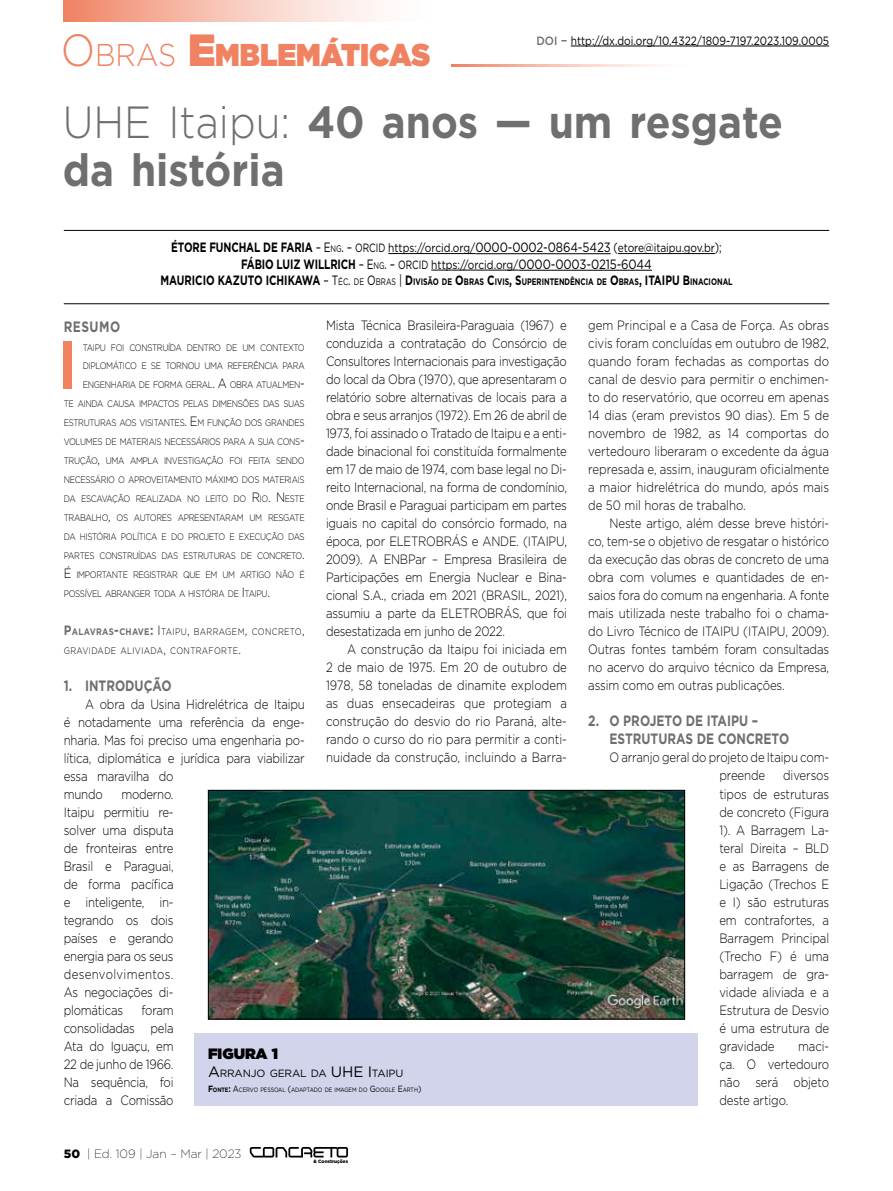
<style>
.page{position:relative;width:893px;height:1191px;background:#fff}
.page>*{position:absolute;margin:0;border:0;box-sizing:border-box;transform-origin:0 0}
.t1{font:700 67.65px "Gotham Narrow";color:#f08262;scale:.85 1}
.t2{font:700 45px/48px "Gotham";color:#706f6f;scale:.9 1}
.t3{font:900 31.5px "Gotham";color:#f08262;scale:.9 1}
.t4{font:700 15px/18px "Gotham";color:#706f6f;scale:.8 1}
.t5{font:900 15px "Gotham";color:#000}
.t6{font:300 13.5px/18px "Gotham";letter-spacing:-.02em;color:#000;text-align:justify;scale:.85 1}
.t7{font:700 13.5px "Gotham";letter-spacing:-.01em;color:#000;scale:.75 1}
.t8{font:13.5px "Gotham";letter-spacing:-.01em;color:#000;scale:.85 1}
.t9{font:12px "Gotham";color:#000;scale:.85 1}
.t10{font:200 12px "Gotham";color:#000}
.t11{font:10.5px "Gotham";letter-spacing:-.015em;color:#000}
.t12{font:300 9.45px/19px "Gotham";letter-spacing:-.045em;color:#000;text-align:justify;scale:.85 1}
.t13{font:700 9.45px "Gotham";color:#000;scale:.75 1}
.t14{font:300 9.45px/18.9px "Gotham";letter-spacing:.045em;color:#000;scale:.85 1}
.t15{font:6.3px "Gotham";letter-spacing:-.015em;color:#000;scale:.85 1}
.t16{font:900 4.8px "Gotham";color:#000}
.s1{font-weight:300;font-size:45px}
.s2{font-weight:300}
.s3{font-size:45px}
.s4{font-weight:500;color:#706f6f}
.s5{font-weight:400}
.s6{font-weight:400;font-size:9.45px}
.s7{font-weight:400;font-size:12px}
.s8{font-size:13.5px}
.s9{font-size:12px}
.s10{font-weight:400;font-size:13.5px}
.s11{font-weight:700;font-size:13.5px;color:#706f6f}
.s12{font-weight:700;color:#706f6f}
.s13{font-size:15px}
.s14{font-weight:700;font-size:9px}
.s15{font-weight:700}
.s16{font-size:9px}
.s17{font-weight:900}
</style>
<div class="page">
<div style="left:249px;top:1145px;width:101px;height:14px;background:#fff;opacity:.81"></div>
<svg style="left:250px;top:1147px;width:98px;height:10px"></svg>
<div style="left:313px;top:1158px;width:36px;height:5px;background:#fff"></div>
<hr style="left:388px;top:253px;width:87px;height:1px;background:#000">
<hr style="left:475px;top:253px;width:136px;height:1px;background:#000">
<hr style="left:618px;top:253px;width:97px;height:1px;background:#000">
<hr style="left:431px;top:270px;width:87px;height:1px;background:#000">
<hr style="left:518px;top:270px;width:134px;height:1px;background:#000">
<hr style="left:452px;top:64px;width:243px;height:2px;background:#f08262">
<hr style="left:64px;top:230px;width:765px;height:1px;background:#000">
<hr style="left:64px;top:303px;width:765px;height:1px;background:#000">
<div style="left:64px;top:0;width:370px;height:21px;background:linear-gradient(to right,#f18b6e,#fff)"></div>
<hr style="left:571px;top:46px;width:258px;height:1px;background:#000">
<div style="left:195px;top:1033px;width:503px;height:73px;background:#d2d4ec"></div>
<img style="left:210px;top:792px;width:473px;height:225px">
<div style="left:208px;top:790px;width:477px;height:229px;border:1px solid #000"></div>
<h3 class="t3" style="left:61px;top:32px;width:412px"><span class="s1">O</span> <span class="s2">BRAS</span> <span class="s3">E</span>MBLEMÁTICAS</h3>
<p class="t9" style="left:536px;top:33px;width:346px"><span class="s4">DOI −</span> http://dx.doi.org/10.4322/1809-7197.2023.109.0005</p>
<h2 class="t2" style="left:63px;top:98px;width:802px"><span class="s2">UHE Itaipu:</span> 40 anos — um resgate da história</h2>
<p class="t7" style="left:171px;top:239px;width:254px">ÉTORE FUNCHAL DE FARIA <span class="s5">–</span> <span class="s5">E</span> <span class="s6">NG</span><span class="s5">.</span> <span class="s5">–</span> <span class="s7">ORCID</span></p>
<p class="t9" style="left:388px;top:240px;width:394px">https://orcid.org/<span class="s8">0000-0002-0864-5423</span> <span class="s8">(</span>etore@itaipu.gov.br<span class="s8">);</span></p>
<p class="t7" style="left:241px;top:255px;width:219px">FÁBIO LUIZ WILLRICH <span class="s5">–</span> <span class="s5">E</span> <span class="s6">NG</span><span class="s5">.</span> <span class="s5">–</span> <span class="s7">ORCID</span></p>
<p class="t8" style="left:431px;top:255px;width:261px"><span class="s9">https://orcid.org/</span>0000-0003-0215-6044</p>
<p class="t13" style="left:160px;top:276px;width:765px"><span class="s8">MAURICIO KAZUTO ICHIKAWA</span> <span class="s10">–</span> <span class="s10">T</span><span class="s5">ÉC</span><span class="s10">.</span> <span class="s5">DE</span> <span class="s10">O</span> <span class="s5">BRAS</span> <span class="s10">|</span> <span class="s8">D</span>IVISÃO DE <span class="s8">O</span>BRAS <span class="s8">C</span>IVIS<span class="s8">, S</span>UPERINTENDÊNCIA DE <span class="s8">O</span>BRAS<span class="s8">, ITAI PU B</span>INACIONAL</p>
<p class="t6" style="left:326px;top:316px;width:285px">Mista Técnica Brasileira-Paraguaia (1967) e conduzida a contratação do Consórcio de Consultores Internacionais para investigação do local da Obra (1970), que apresentaram o relatório sobre alternativas de locais para a obra e seus arranjos (1972). Em 26 de abril de 1973, foi assinado o Tratado de Itaipu e a enti&shy;dade binacional foi constituída formalmente em 17 de maio de 1974, com base legal no Di&shy;reito Internacional, na forma de condomínio, onde Brasil e Paraguai participam em partes iguais no capital do consórcio formado, na época, por ELETROBRÁS e ANDE. (ITAIPU, 2009). A ENBPar – Empresa Brasileira de Participações em Energia Nuclear e Bina&shy;cional S.A., criada em 2021 (BRASIL, 2021), assumiu a parte da ELETROBRÁS, que foi desestatizada em junho de 2022.</p>
<p class="t6" style="left:326px;top:640px;width:285px;text-indent:21px">A construção da Itaipu foi iniciada em 2 de maio de 1975. Em 20 de outubro de 1978, 58 toneladas de dinamite explodem as duas ensecadeiras que protegiam a construção do desvio do rio Paraná, alte&shy;rando o curso do rio para permitir a conti&shy;nuidade da construção, incluindo a Barra-</p>
<p class="t4" style="left:64px;top:317px;width:72px">RESUMO</p>
<h1 class="t1" style="left:59px;top:321px;width:21px">I</h1>
<p class="t12" style="left:83px;top:337px;width:263px">TAIPU FOI CONSTRUÍDA DENTRO DE UM CONTEXTO</p>
<p class="t12" style="left:83px;top:356px;width:263px">DIPLOMÁTICO E SE TORNOU UMA REFERÊNCIA PARA</p>
<p class="t12" style="left:83px;top:375px;width:263px">ENGENHARIA DE FORMA GERAL<span class="s8">. A</span> OBRA ATUALMEN<span class="s8">-</span></p>
<p class="t12" style="left:64px;top:394px;width:284px">TE AINDA CAUSA IMPACTOS PELAS DIMENSÕES DAS SUAS</p>
<p class="t12" style="left:64px;top:413px;width:278px">ESTRUTURAS AOS VISITANTES <span class="s8">. E</span>M FUNÇÃO DOS GRANDES</p>
<p class="t12" style="left:64px;top:432px;width:133px">VOLUMES DE MATERIAIS NECESS</p>
<p class="t12" style="left:64px;top:432px;width:285px;text-indent:132px">ÁRIOS PARA A SUA CONS<span class="s8">-</span>TRUÇÃO<span class="s8">,</span> UMA AMPLA INVESTIGAÇÃO FOI FEITA SENDO NECESS</p>
<p class="t12" style="left:64px;top:470px;width:285px;text-align:left;text-indent:31px">ÁRIO O APROVEITAMENTO MÁXIMO DOS MATERIAIS DA ESCAVAÇÃO REALIZADA NO LEITO DO <span class="s8">R</span>IO<span class="s8">. N</span> ESTE TRABALHO<span class="s8">,</span> OS AUTORES APRESENTARAM UM RESGATE DA HISTÓRIA POLÍTICA E DO PROJETO E EXECUÇÃO DAS PARTES CONSTRUÍDAS DAS ESTRUTURAS DE CONCRETO<span class="s8">.<br>É</span> IMPORTANTE REGISTRAR QUE EM UM ARTIGO NÃO É POSSÍVEL ABRANGER TODA A HISTÓRIA DE <span class="s8">I</span> TAIPU<span class="s8">.</span></p>
<p class="t14" style="left:64px;top:622px;width:285px"><span class="s11">P</span><span class="s12">ALAVRAS</span><span class="s11">-</span><span class="s12">CHAVE</span><span class="s11">:</span> <span class="s8">I</span> TAIPU<span class="s8">,</span> BARRAGE M<span class="s8">,</span> CONCRETO<span class="s8">,<br></span>GRAVIDADE ALIVIADA<span class="s8">,</span> CONTRAFORTE<span class="s8">.</span></p>
<p class="t4" style="left:64px;top:677px;width:136px">1. INTRODUÇÃO</p>
<p class="t6" style="left:64px;top:695px;width:285px;text-align:left;text-indent:21px">A obra da Usina Hidrelétrica de Itaipu é notadamente uma referência da enge&shy;nharia. Mas foi preciso uma engenharia po&shy;lítica, diplomática e jurídica para viabilizar essa maravilha do<br>mundo</p>
<p class="t6" style="left:64px;top:785px;width:131px;text-indent:58px">moderno.<br>Itaipu permitiu re&shy;solver uma disputa de fronteiras entre Brasil e Paraguai, de forma pacífica e inteligente, in&shy;tegrando os dois países e gerando energia para os seus desenvolvimentos.<br>As negociações di&shy;plomáticas</p>
<p class="t6" style="left:64px;top:1001px;width:131px;text-indent:78px">foram consolidadas pela Ata do Iguaçu, em 22 de junho de 1966.<br>Na sequência, foi criada a Comissão</p>
<p class="t5" style="left:208px;top:1042px;width:72px">FIGURA 1</p>
<p class="t11" style="left:208px;top:1066px;width:135px"><span class="s13">A</span>RRANJO GERAL DA <span class="s13">UHE</span></p>
<p class="t11" style="left:368px;top:1066px;width:37px"><span class="s13">I</span> TAIPU</p>
<p class="t15" style="left:208px;top:1085px;width:252px"><span class="s14">F</span><span class="s15">ONTE</span><span class="s14">:</span> <span class="s16">A</span>CERVO PESSOAL <span class="s16">(</span>ADAPTADO DE IMAGEM DO <span class="s16">G</span> OOGLE <span class="s16">E</span>ARTH<span class="s16">)</span></p>
<p class="t10" style="left:64px;top:1145px;width:179px"><span class="s17">50</span> | Ed. 109 | Jan – Mar | 2023</p>
<p class="t16" style="left:313px;top:1157px;width:36px">&amp; Construções</p>
<p class="t6" style="left:588px;top:316px;width:285px">gem Principal e a Casa de Força. As obras civis foram concluídas em outubro de 1982, quando foram fechadas as comportas do canal de desvio para permitir o enchimen&shy;to do reservatório, que ocorreu em apenas 14 dias (eram previstos 90 dias). Em 5 de novembro de 1982, as 14 comportas do vertedouro liberaram o excedente da água represada e, assim, inauguram oficialmente a maior hidrelétrica do mundo, após mais de 50 mil horas de trabalho.</p>
<p class="t6" style="left:588px;top:514px;width:285px;text-indent:21px">Neste artigo, além desse breve históri&shy;co, tem-se o objetivo de resgatar o histórico da execução das obras de concreto de uma obra com volumes e quantidades de en&shy;saios fora do comum na engenharia. A fonte mais utilizada neste trabalho foi o chama&shy;do Livro Técnico de ITAIPU (ITAIPU, 2009).<br>Outras fontes também foram consultadas no acervo do arquivo técnico da Empresa, assim como em outras publicações.</p>
<p class="t4" style="left:609px;top:712px;width:226px;text-indent:-21px">2. O PROJETO DE ITAIPU –<br>ESTRUTURAS DE CONCRETO</p>
<p class="t6" style="left:719px;top:748px;width:131px;text-indent:-110px">O arranjo geral do projeto de Itaipu com&shy;preende</p>
<p class="t6" style="left:719px;top:766px;width:131px;text-indent:64px">diversos tipos de estruturas de concreto (Figura 1). A Barragem La&shy;teral Direita – BLD e as Barragens de Ligação (Trechos E e I) são estruturas em contrafortes, a Barragem Principal (Trecho F) é uma barragem de gra&shy;vidade aliviada e a Estrutura de Desvio é uma estrutura de gravidade</p>
<p class="t6" style="left:719px;top:1036px;width:131px;text-indent:79px">maci&shy;ça. O vertedouro não será objeto deste artigo.</p>
</div>
